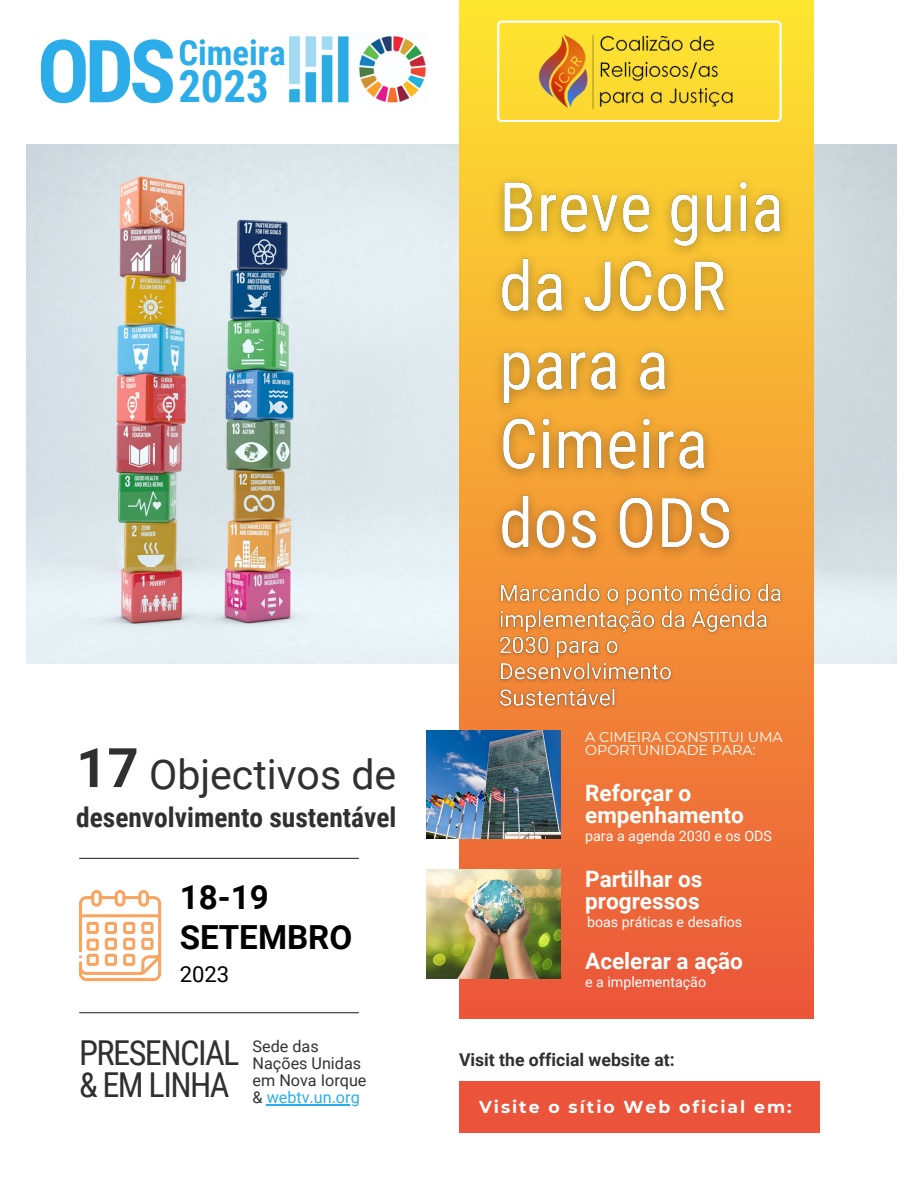
<style>
.page{position:relative;width:918px;height:1188px;background:#fff}
.page>*{position:absolute;margin:0;border:0;box-sizing:border-box;transform-origin:0 0}
.t1{font:700 87.3px "Roboto Condensed";color:#2cadea}
.t2{font:700 54.45px "Roboto";color:#303030}
.t3{font:700 44.7px "Roboto Condensed";color:#2cadea}
.t4{font:41.1px "Roboto";color:#303030}
.t5{font:700 34.65px "Roboto Condensed";color:#2cadea}
.t6{font:34.35px/32.7px "Roboto Condensed";letter-spacing:-.045em;color:#303030}
.t7{font:700 33.15px "Roboto";color:#000}
.t8{font:700 27.45px "Roboto Condensed";color:#303030}
.t9{font:700 22.5px/22.5px "Roboto";color:#fff}
.t10{font:22.05px "Roboto";color:#000}
.t11{font:700 17.7px "Roboto";color:#303030}
.t12{font:700 17.25px "Montserrat";letter-spacing:.115em;color:#fff}
.t13{font:16.2px/16.8px "Roboto";color:#333}
.t14{font:14.25px "Roboto";color:#fff}
.t15{font:14.25px/13.5px "Montserrat";color:#fff}
.s1{color:#2cadea}
</style>
<div class="page">
<img style="left:27px;top:145px;width:869px;height:518px">
<div style="left:459px;top:0;width:354px;height:1019px;background:linear-gradient(to bottom,#fee731,#eb553a)"></div>
<div style="left:459px;top:1081px;width:361px;height:52px;background:#eb543a"></div>
<img style="left:426px;top:730px;width:134px;height:108px">
<img style="left:426px;top:869px;width:134px;height:110px">
<img style="left:289px;top:36px;width:137px;height:67px">
<svg style="left:497px;top:21px;width:285px;height:101px;background:#fce048"></svg>
<hr style="left:80px;top:858px;width:279px;height:1px;background:#333">
<hr style="left:80px;top:1012px;width:279px;height:1px;background:#333">
<svg style="left:79px;top:890px;width:82px;height:91px"></svg>
<img style="left:537px;top:32px;width:198px;height:80px">
<img style="left:485px;top:167px;width:314px;height:402px">
<img style="left:494px;top:579px;width:293px;height:134px">
<hr style="left:267px;top:1104px;width:93px;height:1px;background:#2cadea">
<p class="t1" style="left:37px;top:21px;width:141px">ODS</p>
<p class="t5" style="left:178px;top:33px;width:109px">Cimeira</p>
<p class="t3" style="left:178px;top:60px;width:92px">2023</p>
<p class="t2" style="left:76px;top:737px;width:64px">17</p>
<p class="t4" style="left:149px;top:751px;width:249px">Objectivos de</p>
<p class="t8" style="left:76px;top:802px;width:322px">desenvolvimento sustentável</p>
<p class="t7" style="left:180px;top:878px;width:91px">18-19</p>
<p class="t7" style="left:180px;top:918px;width:174px">SETEMBRO</p>
<p class="t10" style="left:180px;top:962px;width:51px">2023</p>
<p class="t6" style="left:79px;top:1037px;width:162px">PRESENCIAL &amp; EM LINHA</p>
<p class="t13" style="left:253px;top:1038px;width:115px">Sede das<br>Nações Unidas em Nova Iorque &amp; <span class="s1">webtv.un.org</span></p>
<p class="t15" style="left:585px;top:730px;width:199px">A CIMEIRA CONSTITUI UMA<br>OPORTUNIDADE PARA:</p>
<p class="t9" style="left:585px;top:782px;width:160px">Reforçar o empenhamento</p>
<p class="t14" style="left:585px;top:828px;width:188px">para a agenda 2030 e os ODS</p>
<p class="t9" style="left:585px;top:868px;width:119px">Partilhar os progressos</p>
<p class="t14" style="left:587px;top:913px;width:157px">boas práticas e desafios</p>
<p class="t9" style="left:585px;top:950px;width:159px">Acelerar a ação</p>
<p class="t14" style="left:585px;top:973px;width:123px">e a implementação</p>
<p class="t11" style="left:459px;top:1049px;width:217px">Visit the official website at:</p>
<p class="t12" style="left:479px;top:1096px;width:314px">Visite o sítio Web oficial em:</p>
</div>
